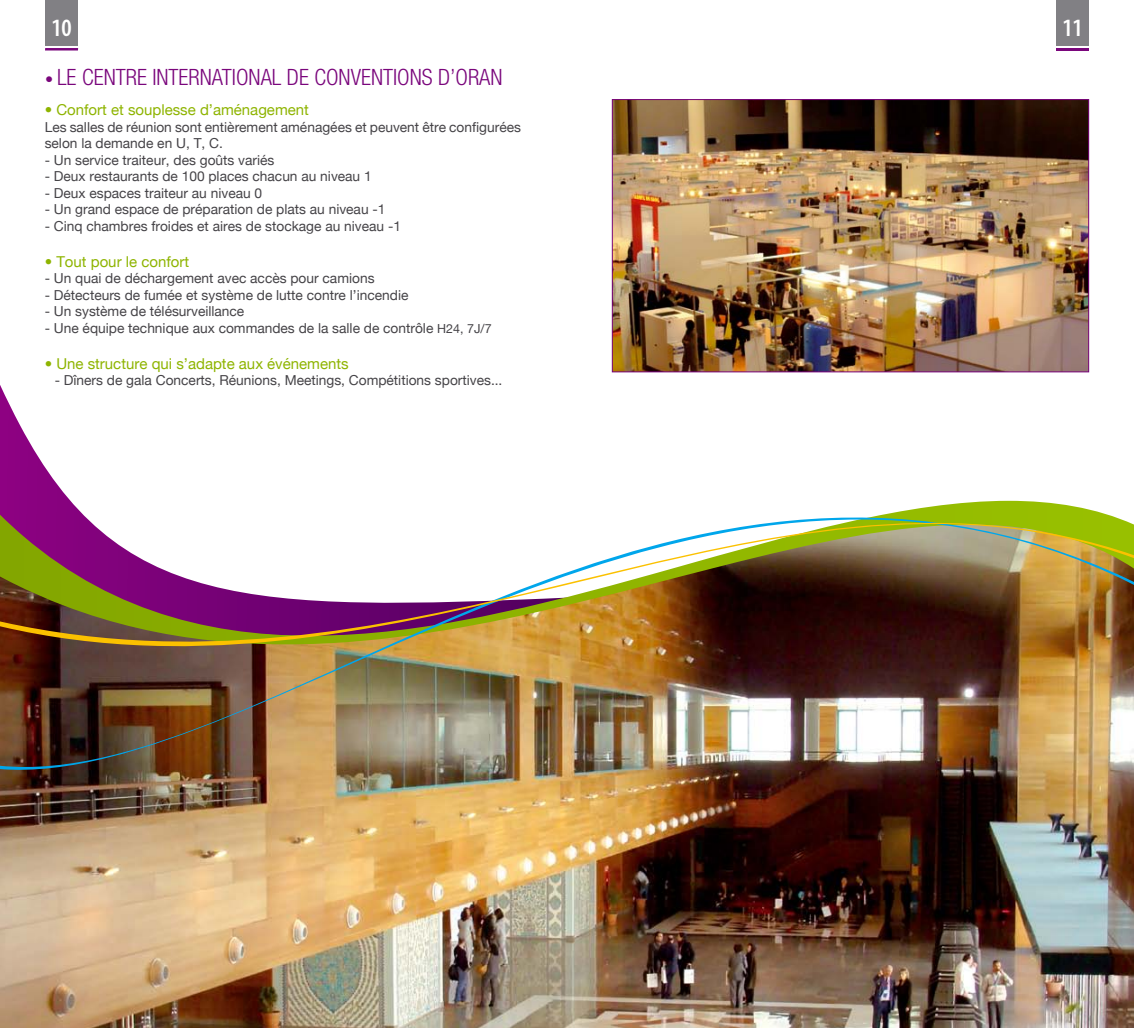
<style>
.page{position:relative;width:1134px;height:1028px;background:#fff}
.page>*{position:absolute;margin:0;border:0;box-sizing:border-box;transform-origin:0 0}
.t1{font:600 condensed 25px "Myriad Pro";color:#fff}
.t2{font:300 condensed 22.5px "Helvetica Neue LT Std";color:#7a067c}
.t3{font:15px "Helvetica Neue";color:#8eb400}
.t4{font:13.75px/16.5px "Helvetica Neue";color:#454347}
.s1{font-size:16.25px}
.s2{font-weight:100}
.s3{font-size:12.5px}
</style>
<div class="page">
<img style="left:0;top:793px;width:1134px;height:235px">
<div style="left:45px;top:0;width:33px;height:45px;background:#818084"></div>
<hr style="left:45px;top:48px;width:33px;height:2px;background:#7a067c">
<div style="left:1056px;top:0;width:33px;height:45px;background:#818084"></div>
<hr style="left:1056px;top:48px;width:33px;height:2px;background:#7a067c">
<img style="left:614px;top:101px;width:473px;height:246px">
<img style="left:0;top:347px;width:1134px;height:446px">
<img style="left:0;top:424px;width:1134px;height:274px">
<h1 class="t1" style="left:51px;top:15px;width:22px">10</h1>
<h1 class="t1" style="left:1062px;top:15px;width:22px">11</h1>
<h2 class="t2" style="left:45px;top:64px;width:459px"><span class="s1">•</span> LE CENTRE INTERNATIONAL DE CONVENTIONS D’ORAN</h2>
<p class="t3" style="left:45px;top:101px;width:266px"><span class="s2">•</span> Confort et souplesse d’aménagement</p>
<p class="t4" style="left:45px;top:118px;width:478px">Les salles de réunion sont entièrement aménagées et peuvent être configurées selon la demande en U, T, C.</p>
<p class="t4" style="left:45px;top:151px;width:231px">- Un service traiteur, des goûts variés</p>
<p class="t4" style="left:45px;top:168px;width:329px">- Deux restaurants de 100 places chacun au niveau 1</p>
<p class="t4" style="left:45px;top:184px;width:219px">- Deux espaces traiteur au niveau 0</p>
<p class="t4" style="left:45px;top:201px;width:342px">- Un grand espace de préparation de plats au niveau -1</p>
<p class="t4" style="left:45px;top:217px;width:358px">- Cinq chambres froides et aires de stockage au niveau -1</p>
<p class="t3" style="left:45px;top:252px;width:146px"><span class="s2">•</span> Tout pour le confort</p>
<p class="t4" style="left:45px;top:270px;width:331px">- Un quai de déchargement avec accès pour camions</p>
<p class="t4" style="left:45px;top:286px;width:365px">- Détecteurs de fumée et système de lutte contre l’incendie</p>
<p class="t4" style="left:45px;top:303px;width:201px">- Un système de télésurveillance</p>
<p class="t4" style="left:45px;top:319px;width:448px">- Une équipe technique aux commandes de la salle de contrôle <span class="s3">H24, 7J/7</span></p>
<p class="t3" style="left:45px;top:354px;width:305px">• Une structure qui s’adapte aux événements</p>
<p class="t4" style="left:55px;top:372px;width:449px">- Dîners de gala Concerts, Réunions, Meetings, Compétitions sportives...</p>
</div>
